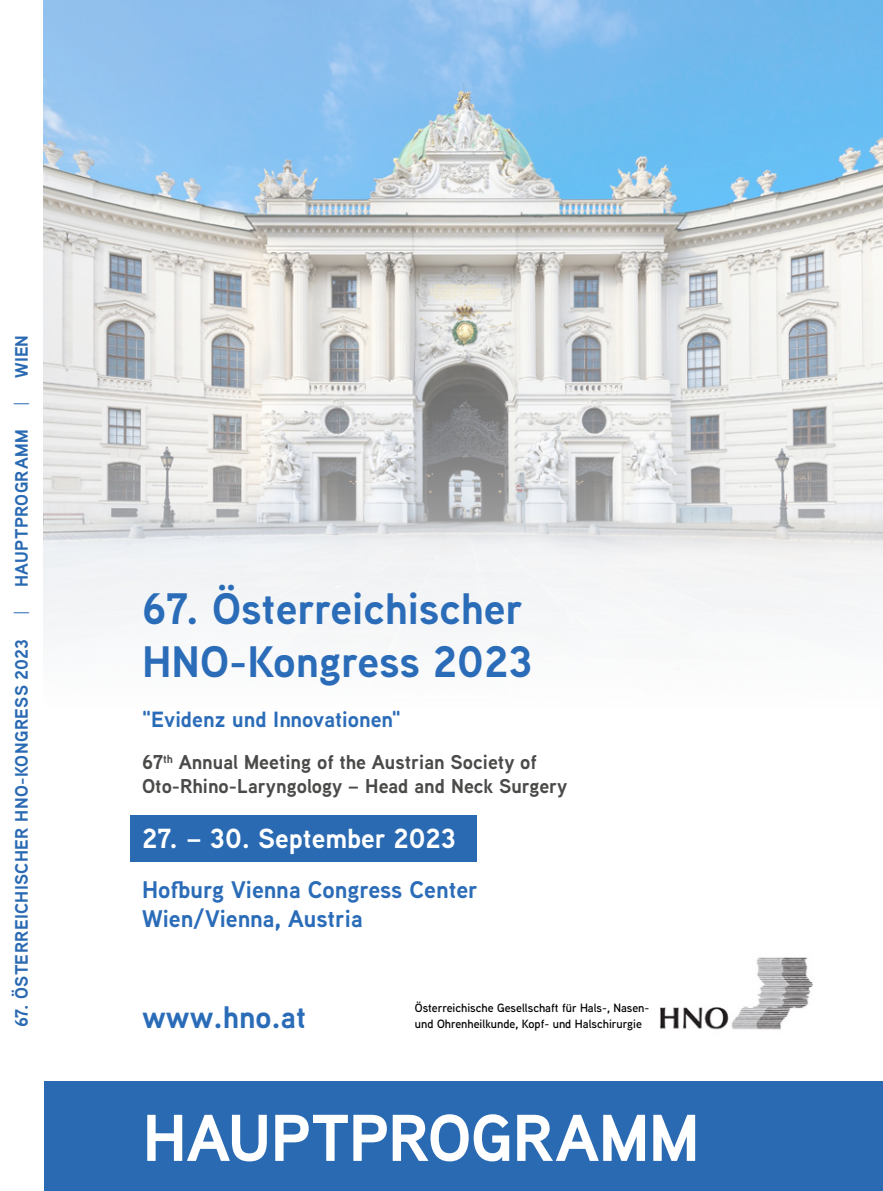
<style>
.page{position:relative;width:883px;height:1191px;background:#fff}
.page>*{position:absolute;margin:0;border:0;box-sizing:border-box;transform-origin:0 0}
.t1{font:700 66px "Aaux Next";letter-spacing:-.005em;color:#fff}
.t2{font:700 44px/52.8px "Aaux Next";color:#2a6cb8}
.t3{font:700 31.2px "Aaux Next";color:#2a6cb8}
.t4{font:700 27.6px "Aaux Next";color:#fff}
.t5{font:700 24px/28.8px "Aaux Next";color:#2a6cb8}
.t6{font:700 22px "Aaux Next";color:#2a6cb8}
.t7{font:700 20px/24px "Aaux Next";color:#4a4a49}
.t8{font:700 18px "Aaux Next";letter-spacing:.02em;color:#2a6ab2}
.t9{font:18px "Aaux Next";color:#2a6ab2}
.t10{font:600 12px/16.2px "Aaux Next";color:#000}
</style>
<div class="page">
<img style="left:660px;top:957px;width:152px;height:73px">
<div style="left:45px;top:1081px;width:837px;height:110px;background:#2a6ab2"></div>
<img style="left:43px;top:0;width:839px;height:645px">
<div style="left:130px;top:815px;width:346px;height:47px;background:#2a6ab2"></div>
<h3 class="t8" style="left:9px;top:378px;width:44px;rotate:-90deg">WIEN</h3>
<h3 class="t9" style="left:9px;top:406px;width:6px;rotate:-90deg">|</h3>
<h3 class="t8" style="left:9px;top:587px;width:159px;rotate:-90deg">HAUPTPROGRAMM</h3>
<h3 class="t9" style="left:9px;top:615px;width:6px;rotate:-90deg">|</h3>
<h3 class="t8" style="left:9px;top:1027px;width:390px;rotate:-90deg">67. ÖSTERREICHISCHER HNO-KONGRESS 2023</h3>
<h2 class="t2" style="left:142px;top:581px;width:391px">67. Österreichischer<br>HNO-Kongress 2023</h2>
<h3 class="t6" style="left:142px;top:704px;width:260px">"Evidenz und Innovationen"</h3>
<h3 class="t7" style="left:142px;top:750px;width:427px">67<sup>th</sup> Annual Meeting of the Austrian Society of<br>Oto-Rhino-Laryngology – Head and Neck Surgery</h3>
<h3 class="t4" style="left:142px;top:819px;width:315px">27. – 30. September 2023</h3>
<h3 class="t5" style="left:142px;top:874px;width:337px">Hofburg Vienna Congress Center<br>Wien/Vienna, Austria</h3>
<h3 class="t3" style="left:142px;top:995px;width:165px">www.hno.at</h3>
<p class="t10" style="left:414px;top:999px;width:236px">Österreichische Gesellschaft für Hals-, Nasen&shy;und Ohrenheilkunde, Kopf- und Halschirurgie</p>
<h1 class="t1" style="left:142px;top:1091px;width:558px">HAUPTPROGRAMM</h1>
</div>
